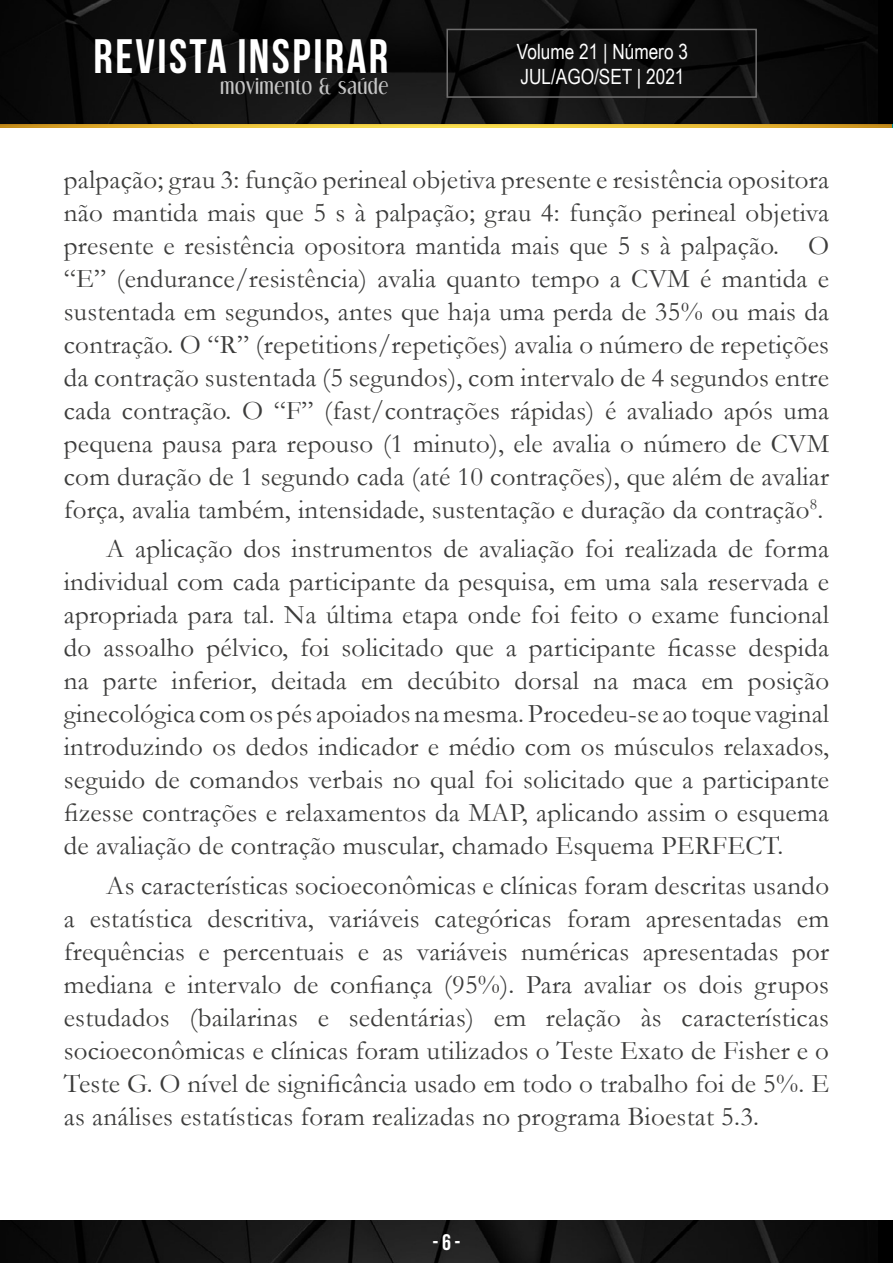
<style>
.page{position:relative;width:893px;height:1263px;background:#fff}
.page>*{position:absolute;margin:0;border:0;box-sizing:border-box;transform-origin:0 0}
.t1{font:700 48.3px "Bebas Neue";letter-spacing:.05em;color:#fff}
.t2{font:27px/33px "Garamond";letter-spacing:.01em;color:#3c3c3b;text-align:justify}
.t3{font:700 22.5px "Bebas Neue";color:#fff}
.t4{font:21px/25.2px "Arial Narrow";color:#fff}
.t5{font:18.9px "Dream Orphans";letter-spacing:.05em;color:#c6c6c6}
</style>
<div class="page">
<img style="left:0;top:124px;width:891px;height:4px">
<img style="left:0;top:0;width:878px;height:124px">
<div style="left:446px;top:29px;width:311px;height:69px;border:2px solid #706f6f"></div>
<img style="left:0;top:1220px;width:878px;height:43px">
<h1 class="t1" style="left:94px;top:29px;width:296px">REVISTA INSPIRAR</h1>
<p class="t5" style="left:220px;top:75px;width:169px">movimento &amp; saúde</p>
<p class="t4" style="left:517px;top:38px;width:173px">Volume 21 | Número 3<br>JUL/AGO/SET | 2021</p>
<p class="t2" style="left:64px;top:162px;width:767px">palpação; grau 3: função perineal objetiva presente e resistência opositora não mantida mais que 5 s à palpação; grau 4: função perineal objetiva presente e resistência opositora mantida mais que 5 s à palpação. O “E” (endurance/resistência) avalia quanto tempo a CVM é mantida e sustentada em segundos, antes que haja uma perda de 35% ou mais da contração. O “R” (repetitions/repetições) avalia o número de repetições da contração sustentada (5 segundos), com intervalo de 4 segundos entre cada contração. O “F” (fast/contrações rápidas) é avaliado após uma pequena pausa para repouso (1 minuto), ele avalia o número de CVM com duração de 1 segundo cada (até 10 contrações), que além de avaliar força, avalia também, intensidade, sustentação e duração da contração<sup>8</sup>.</p>
<p class="t2" style="left:64px;top:531px;width:767px;text-indent:43px">A aplicação dos instrumentos de avaliação foi realizada de forma individual com cada participante da pesquisa, em uma sala reservada e apropriada para tal. Na última etapa onde foi feito o exame funcional do assoalho pélvico, foi solicitado que a participante ficasse despida na parte inferior, deitada em decúbito dorsal na maca em posição ginecológica com os pés apoiados na mesma. Procedeu-se ao toque vaginal introduzindo os dedos indicador e médio com os músculos relaxados, seguido de comandos verbais no qual foi solicitado que a participante fizesse contrações e relaxamentos da MAP, aplicando assim o esquema de avaliação de contração muscular, chamado Esquema PERFECT.</p>
<p class="t2" style="left:64px;top:868px;width:767px;text-indent:43px">As características socioeconômicas e clínicas foram descritas usando a estatística descritiva, variáveis categóricas foram apresentadas em frequências e percentuais e as variáveis numéricas apresentadas por mediana e intervalo de confiança (95%). Para avaliar os dois grupos estudados (bailarinas e sedentárias) em relação às características socioeconômicas e clínicas foram utilizados o Teste Exato de Fisher e o Teste G. O nível de significância usado em todo o trabalho foi de 5%. E as análises estatísticas foram realizadas no programa Bioestat 5.3.</p>
<p class="t3" style="left:432px;top:1230px;width:30px">- 6 -</p>
</div>
